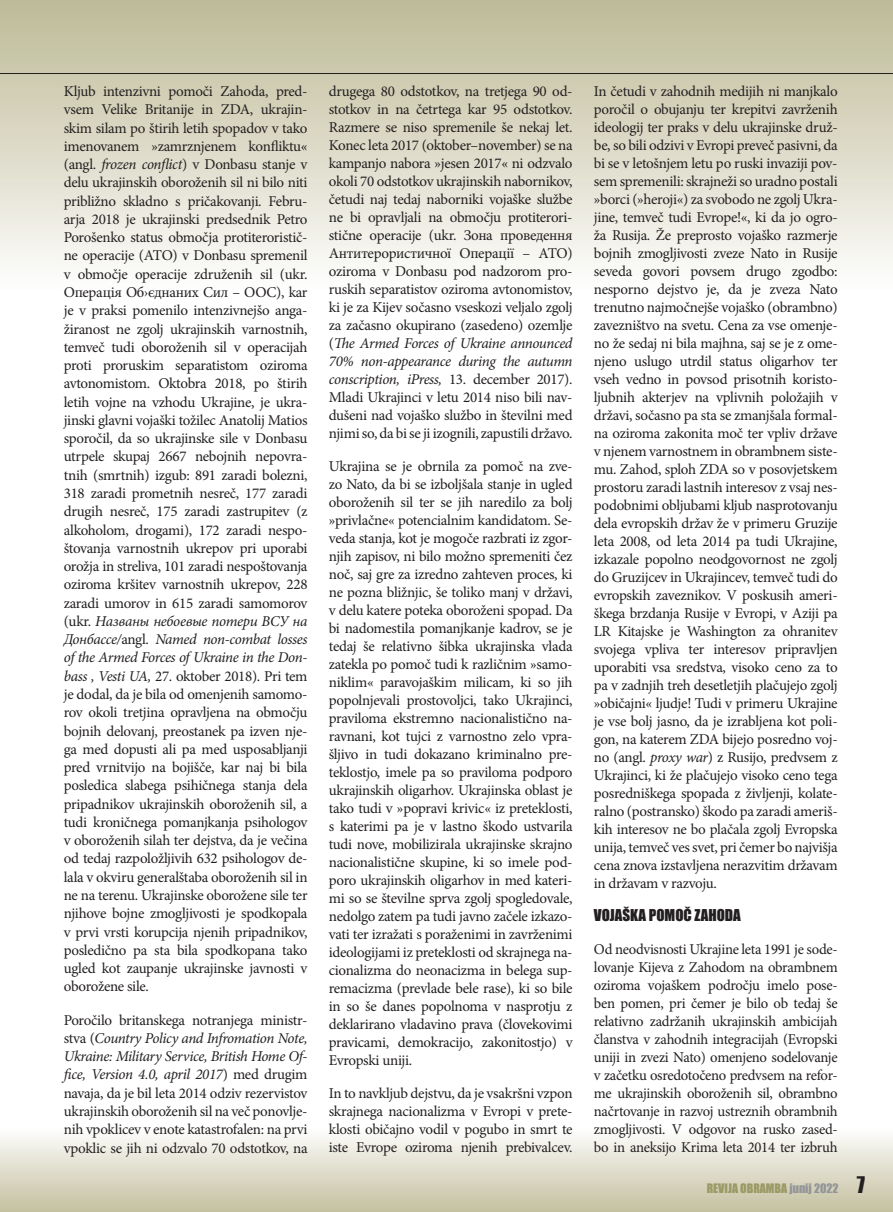
<style>
.page{position:relative;width:893px;height:1212px;background:#fff}
.page>*{position:absolute;margin:0;border:0;box-sizing:border-box;transform-origin:0 0}
.t1{font:15px/18px "Minion Pro";letter-spacing:-.02em;color:#231f20;text-align:justify}
.t2{font:15px "Impact";color:#231f20}
.t3{font:12px "Impact";color:#9b9965}
.s1{font-style:italic}
.s2{color:#939598}
.s3{font-size:21px;color:#231f20}
</style>
<div class="page">
<div style="left:0;top:0;width:893px;height:292px;background:linear-gradient(to bottom,#bcb995,#fefdfd)"></div>
<div style="left:0;top:1127px;width:893px;height:85px;background:linear-gradient(to bottom,#fefefe,#c3c09f)"></div>
<hr style="left:0;top:73px;width:893px;height:1px;background:#231f20">
<p class="t1" style="left:64px;top:82px;width:245px">Kljub intenzivni pomoči Zahoda, pred&shy;vsem Velike Britanije in ZDA, ukrajin&shy;skim silam po štirih letih spopadov v tako imenovanem »zamrznjenem konfliktu« (angl. <span class="s1">frozen conflict</span>) v Donbasu stanje v delu ukrajinskih oboroženih sil ni bilo niti približno skladno s pričakovanji. Febru&shy;arja 2018 je ukrajinski predsednik Petro Porošenko status območja protiteroristič&shy;ne operacije (ATO) v Donbasu spremenil v območje operacije združenih sil (ukr.<br>Операція Oб›єднаних Cил – OOC), kar je v praksi pomenilo intenzivnejšo anga&shy;žiranost ne zgolj ukrajinskih varnostnih, temveč tudi oboroženih sil v operacijah proti proruskim separatistom oziroma avtonomistom. Oktobra 2018, po štirih letih vojne na vzhodu Ukrajine, je ukra&shy;jinski glavni vojaški tožilec Anatolij Matios sporočil, da so ukrajinske sile v Donbasu utrpele skupaj 2667 nebojnih nepovra&shy;tnih (smrtnih) izgub: 891 zaradi bolezni, 318 zaradi prometnih nesreč, 177 zaradi drugih nesreč, 175 zaradi zastrupitev (z alkoholom, drogami), 172 zaradi nespo&shy;štovanja varnostnih ukrepov pri uporabi orožja in streliva, 101 zaradi nespoštovanja oziroma kršitev varnostnih ukrepov, 228 zaradi umorov in 615 zaradi samomorov (ukr. <span class="s1">Названы небоевые потери ВСУ на Донбассе/</span>angl. <span class="s1">Named non-combat losses of the Armed Forces of Ukraine in the Don&shy;bass , Vesti UA,</span> 27. oktober 2018). Pri tem je dodal, da je bila od omenjenih samomo&shy;rov okoli tretjina opravljena na območju bojnih delovanj, preostanek pa izven nje&shy;ga med dopusti ali pa med usposabljanji pred vrnitvijo na bojišče, kar naj bi bila posledica slabega psihičnega stanja dela pripadnikov ukrajinskih oboroženih sil, a tudi kroničnega pomanjkanja psihologov v oboroženih silah ter dejstva, da je večina od tedaj razpoložljivih 632 psihologov de&shy;lala v okviru generalštaba oboroženih sil in ne na terenu. Ukrajinske oborožene sile ter njihove bojne zmogljivosti je spodkopala v prvi vrsti korupcija njenih pripadnikov, posledično pa sta bila spodkopana tako ugled kot zaupanje ukrajinske javnosti v oborožene sile.</p>
<p class="t1" style="left:64px;top:1011px;width:245px">Poročilo britanskega notranjega ministr&shy;stva (<span class="s1">Country Policy and Infromation Note, Ukraine: Military Service, British Home Of&shy;fice, Version 4.0, april 2017</span>) med drugim navaja, da je bil leta 2014 odziv rezervistov ukrajinskih oboroženih sil na več ponovlje&shy;nih vpoklicev v enote katastrofalen: na prvi vpoklic se jih ni odzvalo 70 odstotkov, na</p>
<p class="t1" style="left:329px;top:82px;width:245px">drugega 80 odstotkov, na tretjega 90 od&shy;stotkov in na četrtega kar 95 odstotkov.<br>Razmere se niso spremenile še nekaj let.<br>Konec leta 2017 (oktober–november) se na kampanjo nabora »jesen 2017« ni odzvalo okoli 70 odstotkov ukrajinskih nabornikov, četudi naj tedaj naborniki vojaške službe ne bi opravljali na območju protiterori&shy;stične operacije (ukr. Зона проведення Aнтитерористичної Oперації – ATO) oziroma v Donbasu pod nadzorom pro&shy;ruskih separatistov oziroma avtonomistov, ki je za Kijev sočasno vseskozi veljalo zgolj za začasno okupirano (zasedeno) ozemlje (<span class="s1">The Armed Forces of Ukraine announced 70% non-appearance during the autumn conscription, iPress,</span> 13. december 2017).<br>Mladi Ukrajinci v letu 2014 niso bili nav&shy;dušeni nad vojaško službo in številni med njimi so, da bi se ji izognili, zapustili državo.</p>
<p class="t1" style="left:329px;top:457px;width:245px">Ukrajina se je obrnila za pomoč na zve&shy;zo Nato, da bi se izboljšala stanje in ugled oboroženih sil ter se jih naredilo za bolj »privlačne« potencialnim kandidatom. Se&shy;veda stanja, kot je mogoče razbrati iz zgor&shy;njih zapisov, ni bilo možno spremeniti čez noč, saj gre za izredno zahteven proces, ki ne pozna bližnjic, še toliko manj v državi, v delu katere poteka oboroženi spopad. Da bi nadomestila pomanjkanje kadrov, se je tedaj še relativno šibka ukrajinska vlada zatekla po pomoč tudi k različnim »samo&shy;niklim« paravojaškim milicam, ki so jih popolnjevali prostovoljci, tako Ukrajinci, praviloma ekstremno nacionalistično na&shy;ravnani, kot tujci z varnostno zelo vpra&shy;šljivo in tudi dokazano kriminalno pre&shy;teklostjo, imele pa so praviloma podporo ukrajinskih oligarhov. Ukrajinska oblast je tako tudi v »popravi krivic« iz preteklosti, s katerimi pa je v lastno škodo ustvarila tudi nove, mobilizirala ukrajinske skrajno nacionalistične skupine, ki so imele pod&shy;poro ukrajinskih oligarhov in med kateri&shy;mi so se številne sprva zgolj spogledovale, nedolgo zatem pa tudi javno začele izkazo&shy;vati ter izražati s poraženimi in zavrženimi ideologijami iz preteklosti od skrajnega na&shy;cionalizma do neonacizma in belega sup&shy;remacizma (prevlade bele rase), ki so bile in so še danes popolnoma v nasprotju z deklarirano vladavino prava (človekovimi pravicami, demokracijo, zakonitostjo) v Evropski uniji.</p>
<p class="t1" style="left:329px;top:1084px;width:245px">In to navkljub dejstvu, da je vsakršni vzpon skrajnega nacionalizma v Evropi v prete&shy;klosti običajno vodil v pogubo in smrt te iste Evrope oziroma njenih prebivalcev.</p>
<p class="t1" style="left:594px;top:82px;width:245px">In četudi v zahodnih medijih ni manjkalo poročil o obujanju ter krepitvi zavrženih ideologij ter praks v delu ukrajinske druž&shy;be, so bili odzivi v Evropi preveč pasivni, da bi se v letošnjem letu po ruski invaziji pov&shy;sem spremenili: skrajneži so uradno postali »borci (»heroji«) za svobodo ne zgolj Ukra&shy;jine, temveč tudi Evrope!«, ki da jo ogro&shy;ža Rusija. Že preprosto vojaško razmerje bojnih zmogljivosti zveze Nato in Rusije seveda govori povsem drugo zgodbo: nesporno dejstvo je, da je zveza Nato trenutno najmočnejše vojaško (obrambno) zavezništvo na svetu. Cena za vse omenje&shy;no že sedaj ni bila majhna, saj se je z ome&shy;njeno uslugo utrdil status oligarhov ter vseh vedno in povsod prisotnih koristo&shy;ljubnih akterjev na vplivnih položajih v državi, sočasno pa sta se zmanjšala formal&shy;na oziroma zakonita moč ter vpliv države v njenem varnostnem in obrambnem siste&shy;mu. Zahod, sploh ZDA so v posovjetskem prostoru zaradi lastnih interesov z vsaj nes&shy;podobnimi obljubami kljub nasprotovanju dela evropskih držav že v primeru Gruzije leta 2008, od leta 2014 pa tudi Ukrajine, izkazale popolno neodgovornost ne zgolj do Gruzijcev in Ukrajincev, temveč tudi do evropskih zaveznikov. V poskusih ameri&shy;škega brzdanja Rusije v Evropi, v Aziji pa LR Kitajske je Washington za ohranitev svojega vpliva ter interesov pripravljen uporabiti vsa sredstva, visoko ceno za to pa v zadnjih treh desetletjih plačujejo zgolj »običajni« ljudje! Tudi v primeru Ukrajine je vse bolj jasno, da je izrabljena kot poli&shy;gon, na katerem ZDA bijejo posredno voj&shy;no (angl. <span class="s1">proxy war</span>) z Rusijo, predvsem z Ukrajinci, ki že plačujejo visoko ceno tega posredniškega spopada z življenji, kolate&shy;ralno (postransko) škodo pa zaradi ameriš&shy;kih interesov ne bo plačala zgolj Evropska unija, temveč ves svet, pri čemer bo najvišja cena znova izstavljena nerazvitim državam in državam v razvoju.</p>
<p class="t2" style="left:594px;top:903px;width:148px">VOJAŠKA POMOČ ZAHODA</p>
<p class="t1" style="left:594px;top:941px;width:245px">Od neodvisnosti Ukrajine leta 1991 je sode&shy;lovanje Kijeva z Zahodom na obrambnem oziroma vojaškem področju imelo pose&shy;ben pomen, pri čemer je bilo ob tedaj še relativno zadržanih ukrajinskih ambicijah članstva v zahodnih integracijah (Evropski uniji in zvezi Nato) omenjeno sodelovanje v začetku osredotočeno predvsem na refor&shy;me ukrajinskih oboroženih sil, obrambno načrtovanje in razvoj ustreznih obrambnih zmogljivosti. V odgovor na rusko zased&shy;bo in aneksijo Krima leta 2014 ter izbruh</p>
<p class="t3" style="left:707px;top:1178px;width:160px">REVIJA OBRAMBA <span class="s2">junij 2022</span> <span class="s3">7</span></p>
</div>
